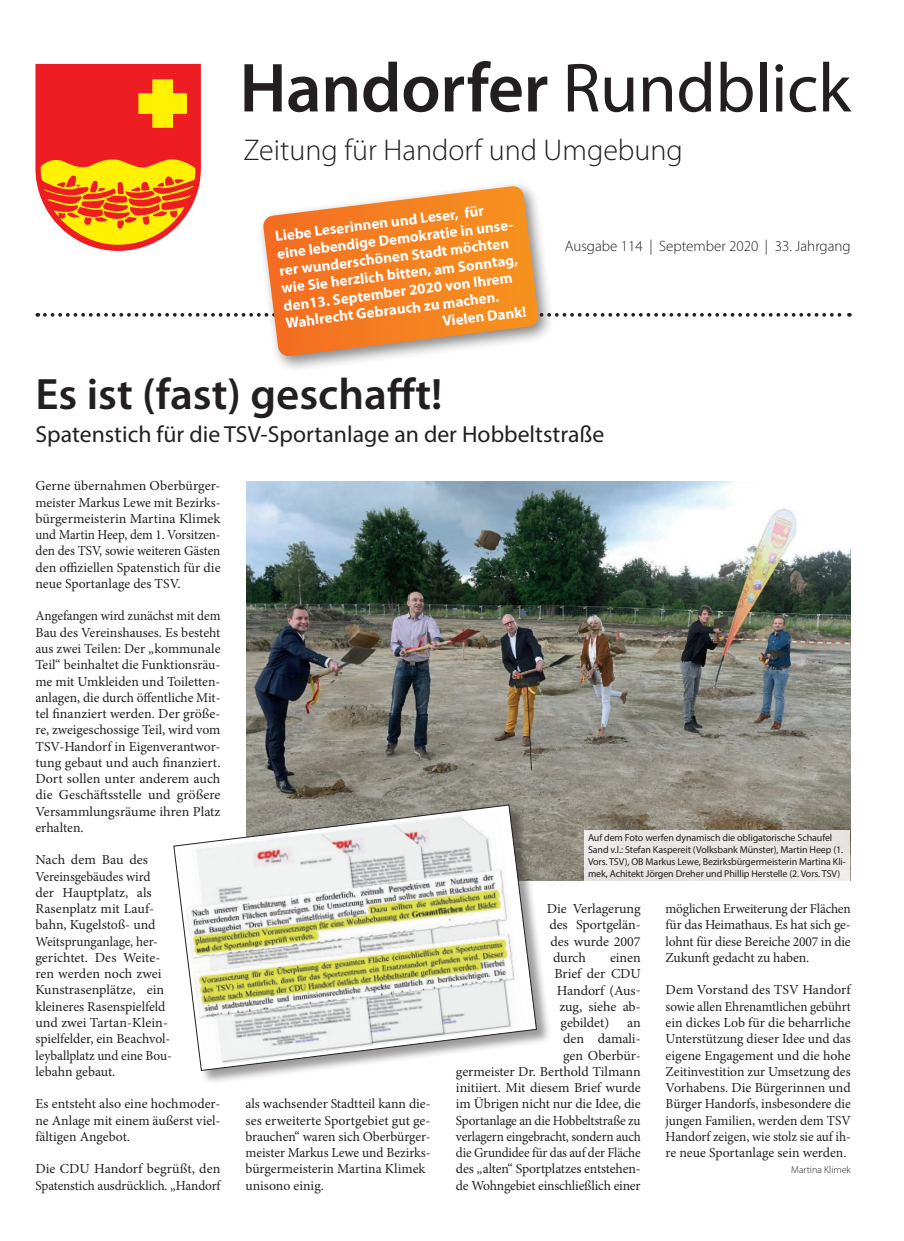
<style>
.page{position:relative;width:904px;height:1241px;background:#fff}
.page>*{position:absolute;margin:0;border:0;box-sizing:border-box;transform-origin:0 0}
.t1{font:600 70px "Myriad Pro";letter-spacing:-.005em;color:#231f20}
.t2{font:600 44.12px "Myriad Pro";color:#231f20}
.t3{font:300 30px "Myriad Pro";color:#231f20}
.t4{font:23.25px "Myriad Pro";color:#231f20}
.t5{font:700 15px "Myriad Pro";color:#fff}
.t6{font:300 15px "Myriad Pro";color:#231f20}
.t7{font:13.75px/16.2px "Minion Pro";letter-spacing:-.005em;color:#231f20;text-align:justify}
.t8{font:13.75px/16.2px "Minion Pro";letter-spacing:-.005em;color:#231f20;text-align:justify;scale:.96 1}
.t9{font:10px/12px "Myriad Pro";letter-spacing:-.01em;color:#231f20}
.t10{font:300 10px "Myriad Pro";color:#231f20}
.s1{font-weight:400}
</style>
<div class="page">
<svg style="left:45px;top:313px;width:805px;height:3px"></svg>
<svg style="left:35px;top:64px;width:166px;height:187px;background:#f46a2f"></svg>
<img style="left:246px;top:481px;width:604px;height:399px">
<div style="left:257px;top:180px;width:298px;height:192px;background:#231f20;opacity:.55"></div>
<svg style="left:263px;top:186px;width:276px;height:170px;background:#f1954a"></svg>
<div style="left:584px;top:829px;width:266px;height:51px;background:#e9e8e5"></div>
<div style="left:174px;top:804px;width:377px;height:281px;background:#231f20;opacity:.45"></div>
<svg style="left:173px;top:803px;width:364px;height:268px"></svg>
<h1 class="t1" style="left:239px;top:49px;width:613px">Handorfer <span class="s1">Rundblick</span></h1>
<h3 class="t3" style="left:243px;top:132px;width:441px">Zeitung für Handorf und Umgebung</h3>
<p class="t5" style="left:274px;top:226px;width:212px;rotate:-7deg">Liebe Leserinnen und Leser, für</p>
<p class="t5" style="left:276px;top:244px;width:242px;rotate:-7deg">eine lebendige Demokratie in unse-</p>
<p class="t5" style="left:278px;top:261px;width:233px;rotate:-7deg">rer wunderschönen Stadt möchten</p>
<p class="t5" style="left:280px;top:278px;width:239px;rotate:-7deg">wie Sie herzlich bitten, am Sonntag,</p>
<p class="t5" style="left:282px;top:296px;width:232px;rotate:-7deg">den13. September 2020 von Ihrem</p>
<p class="t5" style="left:285px;top:313px;width:216px;rotate:-7deg">Wahlrecht Gebrauch zu machen.</p>
<p class="t5" style="left:441px;top:312px;width:86px;rotate:-7deg">Vielen Dank!</p>
<p class="t6" style="left:564px;top:237px;width:287px">Ausgabe 114 | September 2020 | 33. Jahrgang</p>
<h2 class="t2" style="left:35px;top:370px;width:408px">Es ist (fast) geschafft!</h2>
<h3 class="t4" style="left:35px;top:419px;width:570px">Spatenstich für die TSV-Sportanlage an der Hobbeltstraße</h3>
<p class="t7" style="left:35px;top:478px;width:187px">Gerne übernahmen Oberbürger&shy;meister Markus Lewe mit Bezirks&shy;bürgermeisterin Martina Klimek und Martin Heep, dem 1. Vorsitzen&shy;den des TSV, sowie weiteren Gästen den offiziellen Spatenstich für die neue Sportanlage des TSV.</p>
<p class="t8" style="left:35px;top:608px;width:194px">Angefangen wird zunächst mit dem Bau des Vereinshauses. Es besteht aus zwei Teilen: Der „kommunale Teil“ beinhaltet die Funktionsräu&shy;me mit Umkleiden und Toiletten&shy;anlagen, die durch öffentliche Mit&shy;tel finanziert werden. Der größe&shy;re, zweigeschossige Teil, wird vom TSV-Handorf in Eigenverantwor&shy;tung gebaut und auch finanziert.<br>Dort sollen unter anderem auch die Geschäftsstelle und größere Versammlungsräume ihren Platz erhalten.</p>
<p class="t7" style="left:35px;top:851px;width:138px;text-align:left">Nach dem Bau des<br>Vereinsgebäudes wird der Hauptplatz, als<br>Rasenplatz mit Lauf&shy;bahn, Kugelstoß- und<br>Weitsprunganlage, her&shy;gerichtet. Des Weite&shy;ren werden noch zwei<br>Kunstrasenplätze, ein kleineres Rasenspielfeld und zwei Tartan-Klein&shy;spielfelder, ein Beachvol&shy;leyballplatz und eine Bou&shy;lebahn gebaut.</p>
<p class="t7" style="left:35px;top:1095px;width:187px">Es entsteht also eine hochmoder&shy;ne Anlage mit einem äußerst viel&shy;fältigen Angebot.</p>
<p class="t7" style="left:35px;top:1160px;width:186px">Die CDU Handorf begrüßt, den<br>Spatenstich ausdrücklich. „Handorf</p>
<p class="t7" style="left:245px;top:1095px;width:187px;text-align:left">als wachsender Stadtteil kann die&shy;ses erweiterte Sportgebiet gut ge&shy;brauchen“ waren sich Oberbürger&shy;meister Markus Lewe und Bezirks&shy;bürgermeisterin Martina Klimek unisono einig.</p>
<p class="t9" style="left:588px;top:831px;width:259px">Auf dem Foto werfen dynamisch die obligatorische Schaufel Sand v.l.: Stefan Kaspereit (Volksbank Münster), Martin Heep (1.<br>Vors. TSV), OB Markus Lewe, Bezirksbürgermeisterin Martina Kli&shy;mek, Achitekt Jörgen Dreher und Phillip Herstelle (2. Vors. TSV)</p>
<p class="t7" style="left:547px;top:900px;width:95px">Die Verlagerung des Sportgelän&shy;des wurde 2007 durch</p>
<p class="t7" style="left:610px;top:949px;width:32px">einen</p>
<p class="t7" style="left:554px;top:965px;width:88px">Brief der CDU</p>
<p class="t7" style="left:557px;top:981px;width:85px">Handorf (Aus-</p>
<p class="t7" style="left:559px;top:998px;width:83px">zug, siehe ab-</p>
<p class="t7" style="left:560px;top:1014px;width:50px">gebildet)</p>
<p class="t7" style="left:456px;top:1014px;width:186px;text-align:right">an<br>den damali-<br>gen Oberbür-<br>germeister Dr. Berthold Tilmann initiiert. Mit diesem Brief wurde im Übrigen nicht nur die Idee, die<br>Sportanlage an die Hobbeltstraße zu verlagern eingebracht, sondern auch die Grundidee für das auf der Fläche des „alten“ Sportplatzes entstehen&shy;de Wohngebiet einschließlich einer</p>
<p class="t7" style="left:665px;top:900px;width:187px">möglichen Erweiterung der Flächen für das Heimathaus. Es hat sich ge&shy;lohnt für diese Bereiche 2007 in die Zukunft gedacht zu haben.</p>
<p class="t7" style="left:665px;top:981px;width:187px">Dem Vorstand des TSV Handorf sowie allen Ehrenamtlichen gebührt ein dickes Lob für die beharrliche Unterstützung dieser Idee und das eigene Engagement und die hohe Zeitinvestition zur Umsetzung des Vorhabens. Die Bürgerinnen und Bürger Handorfs, insbesondere die jungen Familien, werden dem TSV Handorf zeigen, wie stolz sie auf ih&shy;re neue Sportanlage sein werden.</p>
<p class="t10" style="left:791px;top:1163px;width:61px">Martina Klimek</p>
</div>
